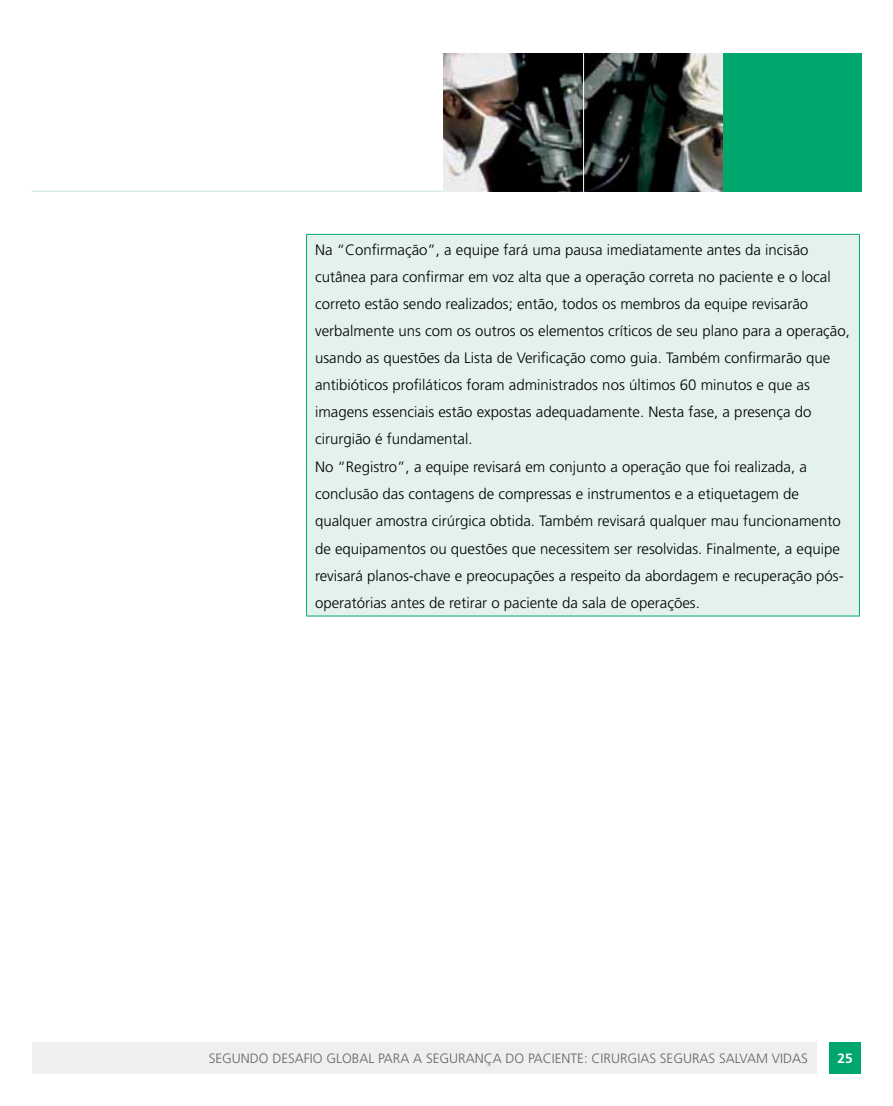
<style>
.page{position:relative;width:893px;height:1106px;background:#fff}
.page>*{position:absolute;margin:0;border:0;box-sizing:border-box;transform-origin:0 0}
.t1{font:300 15px/27px "Frutiger";color:#000}
.t2{font:300 13.5px "Frutiger";color:#636466}
.t3{font:700 13.5px "Frutiger";color:#fff}
</style>
<div class="page">
<div style="left:32px;top:1041px;width:784px;height:32px;background:#f0efed"></div>
<div style="left:829px;top:1041px;width:32px;height:32px;background:#00a76d"></div>
<hr style="left:32px;top:191px;width:829px;height:1px;background:#cbe8db">
<div style="left:723px;top:53px;width:138px;height:138px;background:#00a76d"></div>
<hr style="left:722px;top:53px;width:1px;height:139px;background:#fff">
<div style="left:307px;top:235px;width:552px;height:380px;background:#e3f2eb"></div>
<hr style="left:306px;top:235px;width:1px;height:217px;background:#00a76d">
<hr style="left:859px;top:235px;width:1px;height:217px;background:#00a76d">
<hr style="left:306px;top:452px;width:1px;height:163px;background:#00a76d">
<hr style="left:859px;top:452px;width:1px;height:163px;background:#00a76d">
<hr style="left:306px;top:615px;width:554px;height:1px;background:#00a76d">
<hr style="left:306px;top:234px;width:554px;height:1px;background:#00a76d">
<img style="left:444px;top:53px;width:278px;height:138px">
<hr style="left:583px;top:53px;width:1px;height:139px;background:#fff">
<p class="t1" style="left:315px;top:236px;width:536px">Na “Confirmação”, a equipe fará uma pausa imediatamente antes da incisão cutânea para confirmar em voz alta que a operação correta no paciente e o local correto estão sendo realizados; então, todos os membros da equipe revisarão verbalmente uns com os outros os elementos críticos de seu plano para a operação, usando as questões da Lista de Verificação como guia. Também confirmarão que antibióticos profiláticos foram administrados nos últimos 60 minutos e que as imagens essenciais estão expostas adequadamente. Nesta fase, a presença do cirurgião é fundamental.</p>
<p class="t1" style="left:315px;top:454px;width:530px">No “Registro”, a equipe revisará em conjunto a operação que foi realizada, a conclusão das contagens de compressas e instrumentos e a etiquetagem de qualquer amostra cirúrgica obtida. Também revisará qualquer mau funcionamento de equipamentos ou questões que necessitem ser resolvidas. Finalmente, a equipe revisará planos-chave e preocupações a respeito da abordagem e recuperação pós&shy;operatórias antes de retirar o paciente da sala de operações.</p>
<p class="t2" style="left:209px;top:1050px;width:601px">SEGUNDO DESAFIO GLOBAL PARA A SEGURANÇA DO PACIENTE: CIRURGIAS SEGURAS SALVAM VIDAS</p>
<p class="t3" style="left:838px;top:1050px;width:17px">25</p>
</div>
